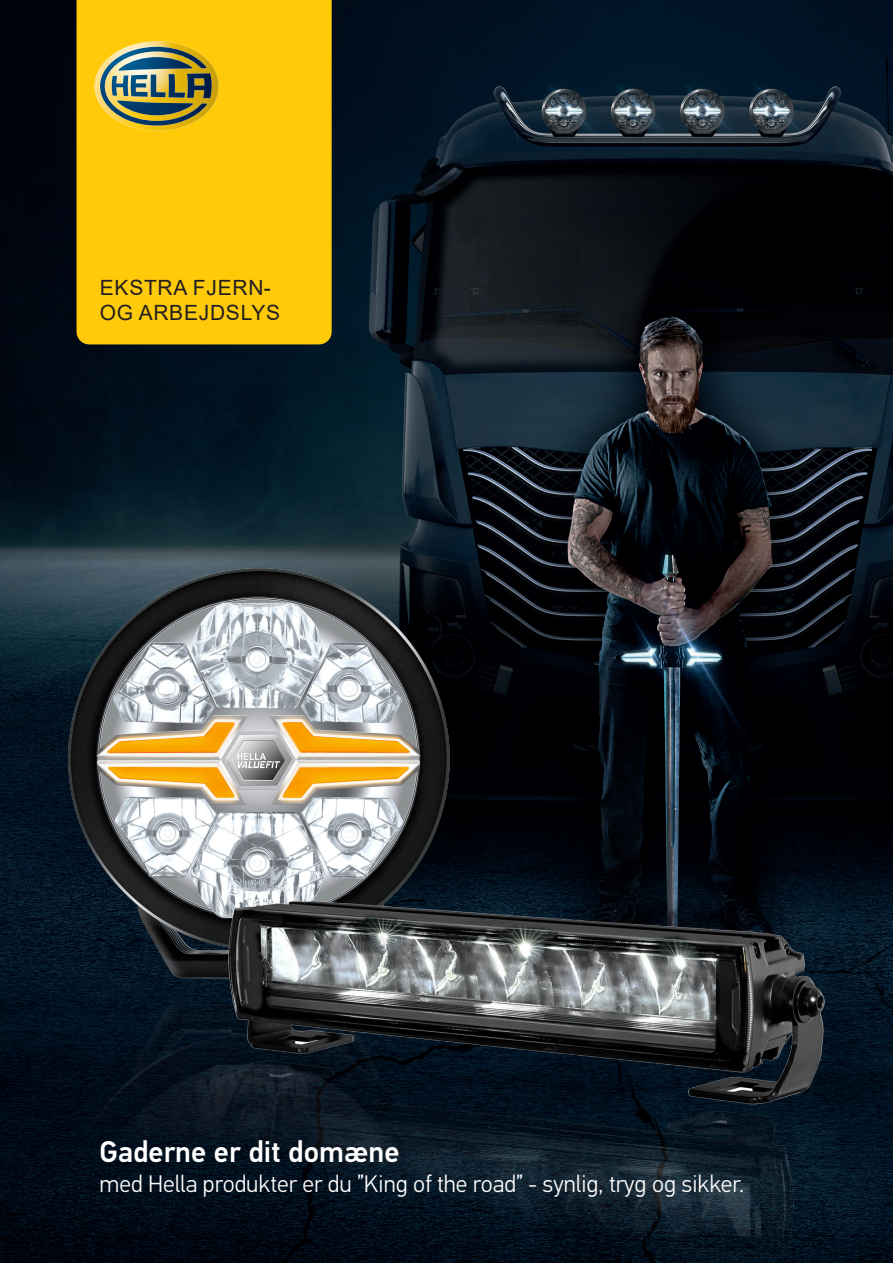
<style>
.page{position:relative;width:893px;height:1263px;background:#fff}
.page>*{position:absolute;margin:0;border:0;box-sizing:border-box;transform-origin:0 0}
.t1{font:500 30px "Hella DIN Universal";color:#fff}
.t2{font:300 24px "Hella DIN Universal";color:#fff}
.t3{font:21px/25.2px "Arial";letter-spacing:.035em;color:#231f20}
</style>
<div class="page">
<img style="left:0;top:0;width:893px;height:1263px">
<div style="left:77px;top:0;width:255px;height:344px;background:#feca0a"></div>
<img style="left:203px;top:41px;width:16px;height:90px">
<img style="left:95px;top:56px;width:5px;height:60px">
<img style="left:212px;top:56px;width:7px;height:60px">
<img style="left:157px;top:126px;width:46px;height:5px">
<svg style="left:110px;top:126px;width:47px;height:5px"></svg>
<img style="left:110px;top:41px;width:93px;height:6px">
<img style="left:100px;top:47px;width:112px;height:79px">
<img style="left:44px;top:532px;width:429px;height:443px">
<img style="left:38px;top:975px;width:159px;height:288px">
<img style="left:197px;top:884px;width:658px;height:230px">
<img style="left:167px;top:1050px;width:658px;height:213px">
<p class="t3" style="left:100px;top:275px;width:182px">EKSTRA FJERN-<br>OG ARBEJDSLYS</p>
<p class="t1" style="left:99px;top:1133px;width:302px">Gaderne er dit domæne</p>
<p class="t2" style="left:99px;top:1169px;width:646px">med Hella produkter er du ”King of the road” - synlig, tryg og sikker.</p>
</div>
